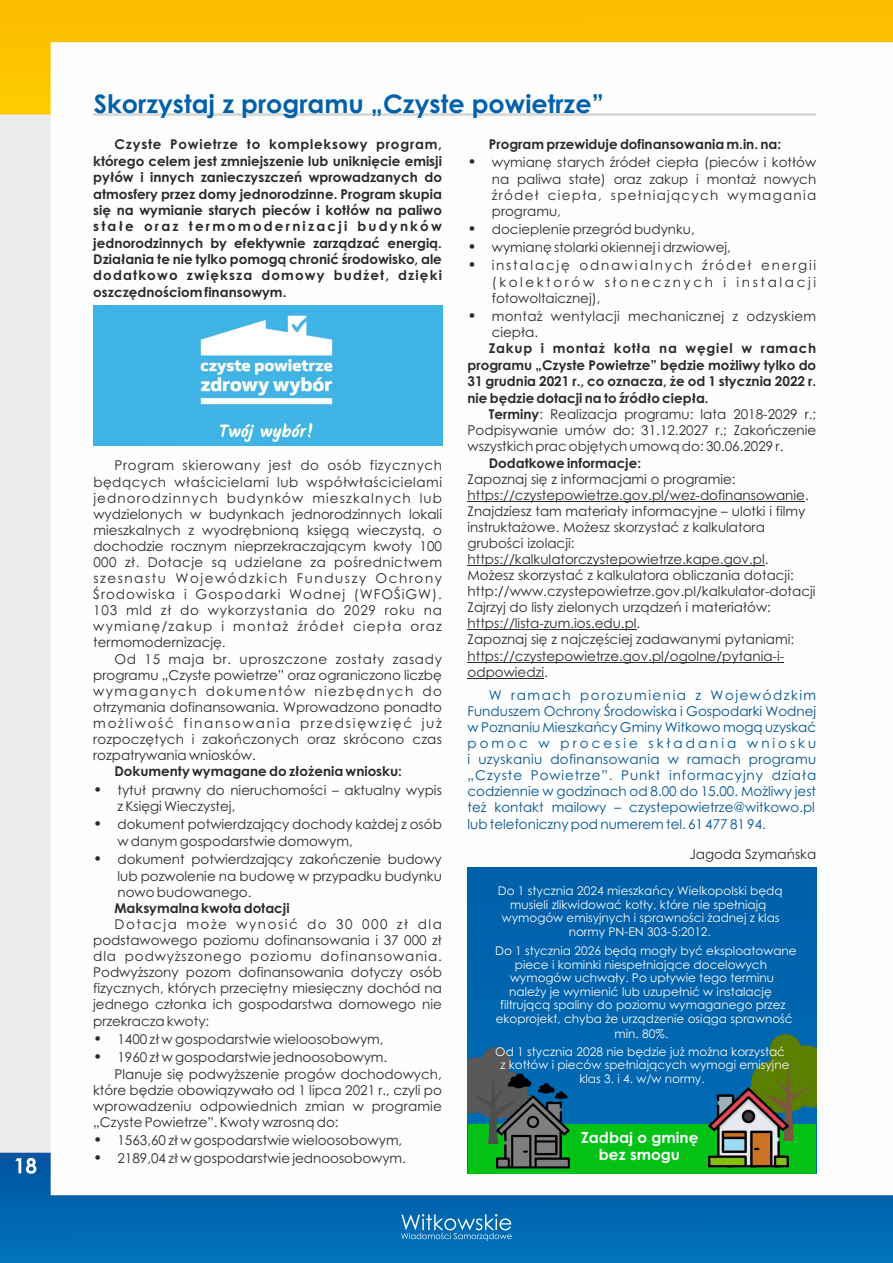
<style>
.page{position:relative;width:893px;height:1263px;background:#fff}
.page>*{position:absolute;margin:0;border:0;box-sizing:border-box;transform-origin:0 0}
.t1{font:700 25.5px "Century Gothic";color:#0060aa}
.t2{font:700 15.3px/17.4px "Century Gothic";color:#fafafa;text-align:center}
.t3{font:13.5px/16px "Century Gothic";color:#2b2a29;text-align:justify}
.t4{font:700 13.5px/16.4px "Century Gothic";color:#2b2a29;text-align:justify}
.t5{font:13.5px/16px "Century Gothic";color:#005392;text-align:justify}
.t6{font:13.5px/16.5px "Century Gothic";letter-spacing:.025em;color:#2b2a29}
.t7{font:12px/13.6px "Century Gothic";color:#fafafa;text-align:center}
.s1{font-size:15.3px}
.s2{font-weight:700}
</style>
<div class="page">
<img style="left:0;top:0;width:893px;height:1263px">
<svg style="left:401px;top:1214px;width:111px;height:27px;background:#3287c1"></svg>
<svg style="left:15px;top:1158px;width:21px;height:16px"></svg>
<hr style="left:94px;top:114px;width:722px;height:2px;background:#d9dada">
<hr style="left:468px;top:501px;width:337px;height:1px;background:#2b2a29">
<hr style="left:468px;top:565px;width:297px;height:1px;background:#2b2a29">
<hr style="left:468px;top:630px;width:169px;height:1px;background:#2b2a29">
<hr style="left:468px;top:662px;width:316px;height:1px;background:#2b2a29">
<hr style="left:468px;top:678px;width:76px;height:1px;background:#2b2a29">
<img style="left:94px;top:305px;width:348px;height:141px">
<div style="left:468px;top:867px;width:348px;height:307px;background:#0064ae"></div>
<div style="left:703px;top:1124px;width:113px;height:50px;background:#03c216"></div>
<div style="left:571px;top:1124px;width:138px;height:50px;background:#03c216"></div>
<img style="left:750px;top:1035px;width:66px;height:106px">
<img style="left:708px;top:1087px;width:80px;height:80px">
<svg style="left:468px;top:1124px;width:103px;height:50px"></svg>
<img style="left:468px;top:1047px;width:64px;height:97px">
<img style="left:497px;top:1095px;width:73px;height:73px">
<svg style="left:538px;top:1083px;width:29px;height:16px"></svg>
<svg style="left:508px;top:1073px;width:23px;height:15px"></svg>
<h1 class="t1" style="left:94px;top:94px;width:512px">Skorzystaj z programu „Czyste powietrze”</h1>
<p class="t4" style="left:489px;top:138px;width:294px">Program przewiduje dofinansowania m.in. na:</p>
<p class="t3" style="left:492px;top:156px;width:326px;text-indent:-24px"><span class="s1">•</span> wymianę starych źródeł ciepła (pieców i kotłów na paliwa stałe) oraz zakup i montaż nowych źródeł ciepła, spełniających wymagania programu,</p>
<p class="t3" style="left:468px;top:222px;width:229px"><span class="s1">•</span> docieplenie przegród budynku,</p>
<p class="t4" style="left:93px;top:138px;width:350px;text-indent:21px">Czyste Powietrze to kompleksowy program, którego celem jest zmniejszenie lub uniknięcie emisji pyłów i innych zanieczyszczeń wprowadzanych do atmosfery przez domy jednorodzinne. Program skupia się na wymianie starych pieców i kotłów na paliwo stałe oraz termomodernizacji budynków jednorodzinnych by efektywnie zarządzać energią.<br>Działania te nie tylko pomogą chronić środowisko, ale dodatkowo zwiększa domowy budżet, dzięki oszczędnościom finansowym.</p>
<p class="t3" style="left:467px;top:240px;width:265px"><span class="s1">•</span> wymianę stolarki okiennej i drzwiowej,</p>
<p class="t3" style="left:492px;top:258px;width:326px;text-indent:-24px"><span class="s1">•</span> instalację odnawialnych źródeł energii (kolektorów słonecznych i instalacji fotowoltaicznej),</p>
<p class="t6" style="left:492px;top:309px;width:326px;text-indent:-24px"><span class="s1">•</span> montaż wentylacji mechanicznej z odzyskiem ciepła.</p>
<p class="t3" style="left:93px;top:459px;width:350px;text-indent:21px">Program skierowany jest do osób fizycznych będących właścicielami lub współwłaścicielami jednorodzinnych budynków mieszkalnych lub wydzielonych w budynkach jednorodzinnych lokali mieszkalnych z wyodrębnioną księgą wieczystą, o dochodzie rocznym nieprzekraczającym kwoty 100<br>000 zł. Dotacje są udzielane za pośrednictwem szesnastu Wojewódzkich Funduszy Ochrony Środowiska i Gospodarki Wodnej (WFOŚiGW).<br>103 mld zł do wykorzystania do 2029 roku na wymianę/zakup i montaż źródeł ciepła oraz termomodernizację.</p>
<p class="t3" style="left:93px;top:652px;width:350px;text-indent:21px">Od 15 maja br. uproszczone zostały zasady programu „Czyste powietrze” oraz ograniczono liczbę wymaganych dokumentów niezbędnych do otrzymania dofinansowania. Wprowadzono ponadto możliwość finansowania przedsięwzięć już rozpoczętych i zakończonych oraz skrócono czas rozpatrywania wniosków.</p>
<p class="t4" style="left:114px;top:764px;width:289px">Dokumenty wymagane do złożenia wniosku:</p>
<p class="t3" style="left:117px;top:783px;width:326px;line-height:16.5px;text-indent:-24px"><span class="s1">•</span> tytuł prawny do nieruchomości – aktualny wypis z Księgi Wieczystej,</p>
<p class="t3" style="left:117px;top:817px;width:326px;line-height:16.5px;text-indent:-24px"><span class="s1">•</span> dokument potwierdzający dochody każdej z osób w danym gospodarstwie domowym,</p>
<p class="t3" style="left:117px;top:852px;width:326px;text-indent:-24px"><span class="s1">•</span> dokument potwierdzający zakończenie budowy lub pozwolenie na budowę w przypadku budynku nowo budowanego.</p>
<p class="t4" style="left:114px;top:901px;width:177px">Maksymalna kwota dotacji</p>
<p class="t3" style="left:93px;top:917px;width:350px;text-indent:21px">Dotacja może wynosić do 30 000 zł dla podstawowego poziomu dofinansowania i 37 000 zł dla podwyższonego poziomu dofinansowania.<br>Podwyższony pozom dofinansowania dotyczy osób fizycznych, których przeciętny miesięczny dochód na jednego członka ich gospodarstwa domowego nie przekracza kwoty:</p>
<p class="t3" style="left:93px;top:1050px;width:296px"><span class="s1">•</span> 1960 zł w gospodarstwie jednoosobowym.</p>
<p class="t3" style="left:114px;top:1067px;width:329px">Planuje się podwyższenie progów dochodowych,</p>
<p class="t3" style="left:93px;top:1083px;width:350px">które będzie obowiązywało od 1 lipca 2021 r., czyli po</p>
<p class="t3" style="left:93px;top:1099px;width:350px">wprowadzeniu odpowiednich zmian w programie</p>
<p class="t3" style="left:93px;top:1115px;width:247px">„Czyste Powietrze”. Kwoty wzrosną do:</p>
<p class="t3" style="left:93px;top:1032px;width:292px"><span class="s1">•</span> 1400 zł w gospodarstwie wieloosobowym,</p>
<p class="t3" style="left:93px;top:1133px;width:311px"><span class="s1">•</span> 1563,60 zł w gospodarstwie wieloosobowym,</p>
<p class="t3" style="left:93px;top:1151px;width:314px"><span class="s1">•</span> 2189,04 zł w gospodarstwie jednoosobowym.</p>
<p class="t4" style="left:467px;top:342px;width:350px;text-indent:21px">Zakup i montaż kotła na węgiel w ramach programu „Czyste Powietrze” będzie możliwy tylko do 31 grudnia 2021 r., co oznacza, że od 1 stycznia 2022 r. nie będzie dotacji na to źródło ciepła.</p>
<p class="t3" style="left:468px;top:407px;width:350px;text-indent:21px"><span class="s2">Terminy</span>: Realizacja programu: lata 2018-2029 r.; Podpisywanie umów do: 31.12.2027 r.; Zakończenie wszystkich prac objętych umową do: 30.06.2029 r.</p>
<p class="t3" style="left:468px;top:472px;width:343px;text-align:left">Zapoznaj się z informacjami o programie: https://czystepowietrze.gov.pl/wez-dofinansowanie.<br>Znajdziesz tam materiały informacyjne – ulotki i filmy instruktażowe. Możesz skorzystać z kalkulatora grubości izolacji: https://kalkulatorczystepowietrze.kape.gov.pl.</p>
<p class="t4" style="left:489px;top:456px;width:154px">Dodatkowe informacje:</p>
<p class="t3" style="left:467px;top:568px;width:350px">Możesz skorzystać z kalkulatora obliczania dotacji: http://www.czystepowietrze.gov.pl/kalkulator-dotacji</p>
<p class="t3" style="left:468px;top:601px;width:305px">Zajrzyj do listy zielonych urządzeń i materiałów: https://lista-zum.ios.edu.pl.</p>
<p class="t3" style="left:468px;top:633px;width:328px;text-align:left">Zapoznaj się z najczęściej zadawanymi pytaniami: https://czystepowietrze.gov.pl/ogolne/pytania-i&shy;odpowiedzi.</p>
<p class="t5" style="left:468px;top:688px;width:350px;text-indent:21px">W ramach porozumienia z Wojewódzkim Funduszem Ochrony Środowiska i Gospodarki Wodnej w Poznaniu Mieszkańcy Gminy Witkowo mogą uzyskać pomoc w procesie składania wniosku i uzyskaniu dofinansowania w ramach programu „Czyste Powietrze”. Punkt informacyjny działa codziennie w godzinach od 8.00 do 15.00. Możliwy jest też kontakt mailowy – czystepowietrze@witkowo.pl lub telefoniczny pod numerem tel. 61 477 81 94.</p>
<p class="t3" style="left:689px;top:847px;width:128px">Jagoda Szymańska</p>
<p class="t7" style="left:498px;top:885px;width:286px">Do 1 stycznia 2024 mieszkańcy Wielkopolski będą musieli zlikwidować kotły, które nie spełniają wymogów emisyjnych i sprawności żadnej z klas normy PN-EN 303-5:2012.</p>
<p class="t7" style="left:495px;top:945px;width:303px">Do 1 stycznia 2026 będą mogły być eksploatowane</p>
<p class="t7" style="left:515px;top:958px;width:254px">piece i kominki niespełniające docelowych</p>
<p class="t7" style="left:510px;top:972px;width:266px">wymogów uchwały. Po upływie tego terminu</p>
<p class="t7" style="left:509px;top:986px;width:264px">należy je wymienić lub uzupełnić w instalację</p>
<p class="t7" style="left:500px;top:999px;width:287px">filtrującą spaliny do poziomu wymaganego przez</p>
<p class="t7" style="left:496px;top:1013px;width:298px">ekoprojekt, chyba że urządzenie osiąga sprawność</p>
<p class="t7" style="left:615px;top:1027px;width:55px">min. 80%.</p>
<p class="t7" style="left:495px;top:1046px;width:296px">Od 1 stycznia 2028 nie będzie już można korzystać z kotłów i pieców spełniających wymogi emisyjne klas 3. i 4. w/w normy.</p>
<p class="t2" style="left:581px;top:1130px;width:119px">Zadbaj o gminę bez smogu</p>
</div>
